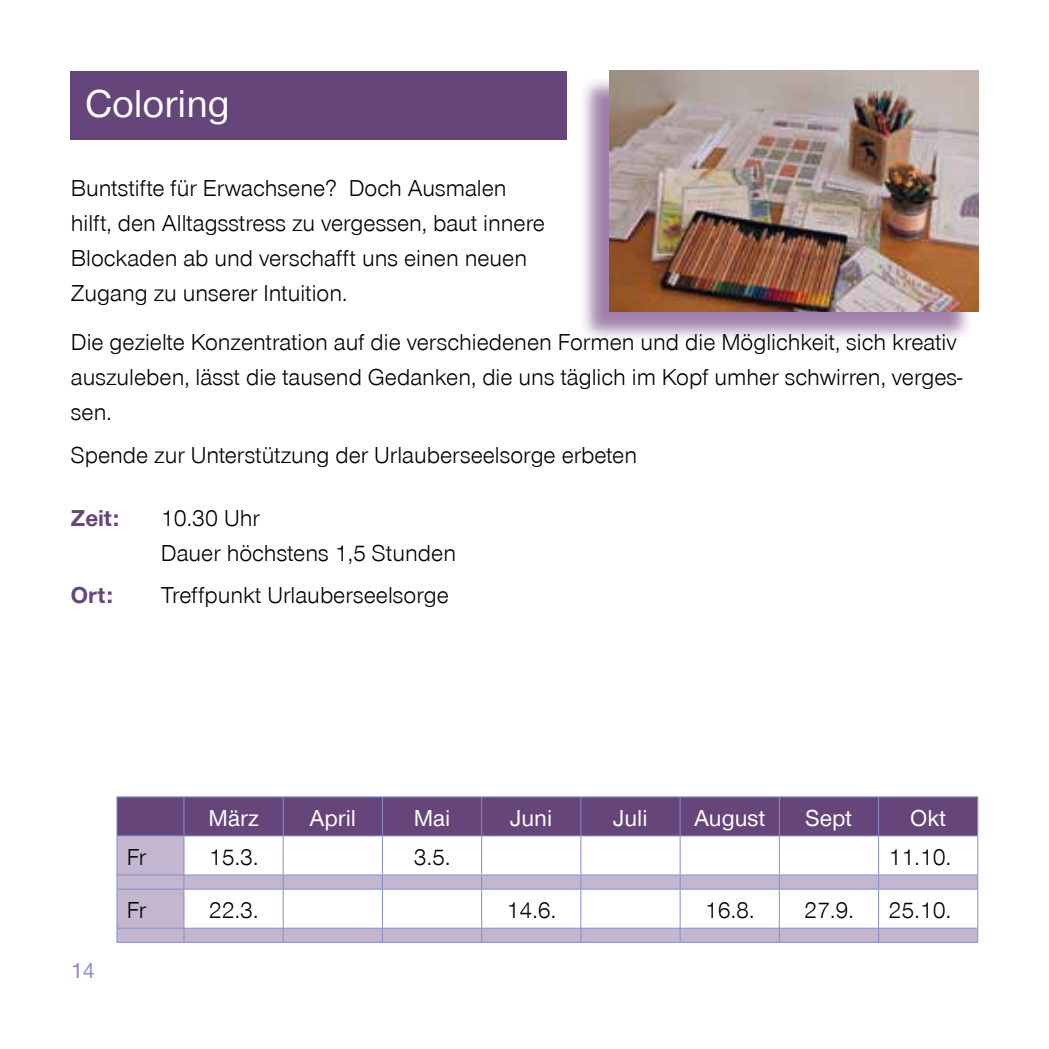
<style>
.page{position:relative;width:1049px;height:1049px;background:#fff}
.page>*{position:absolute;margin:0;border:0;box-sizing:border-box;transform-origin:0 0}
.t1{font:500 40px "Nordelbica";color:#fff}
.t2{font:23.75px/35px "Nordelbica";color:#000}
.t3{font:500 23.75px "Nordelbica";color:#fff}
.t4{font:700 23.75px "Nordelbica";color:#66457b}
.t5{font:500 22.5px "Nordelbica";color:#8490c8}
</style>
<div class="page">
<div style="left:118px;top:797px;width:859px;height:38px;background:#66457b"></div>
<svg style="left:118px;top:836px;width:859px;height:106px"></svg>
<hr style="left:117px;top:796px;width:67px;height:1px;background:#8490c8">
<hr style="left:117px;top:797px;width:1px;height:38px;background:#8490c8">
<hr style="left:184px;top:796px;width:99px;height:1px;background:#8490c8">
<hr style="left:184px;top:797px;width:1px;height:38px;background:#8490c8">
<hr style="left:283px;top:796px;width:99px;height:1px;background:#8490c8">
<hr style="left:283px;top:797px;width:1px;height:38px;background:#8490c8">
<hr style="left:382px;top:796px;width:100px;height:1px;background:#8490c8">
<hr style="left:382px;top:797px;width:1px;height:38px;background:#8490c8">
<hr style="left:482px;top:796px;width:99px;height:1px;background:#8490c8">
<hr style="left:481px;top:797px;width:1px;height:38px;background:#8490c8">
<hr style="left:581px;top:796px;width:99px;height:1px;background:#8490c8">
<hr style="left:580px;top:797px;width:1px;height:38px;background:#8490c8">
<hr style="left:680px;top:796px;width:99px;height:1px;background:#8490c8">
<hr style="left:680px;top:797px;width:1px;height:38px;background:#8490c8">
<hr style="left:779px;top:796px;width:99px;height:1px;background:#8490c8">
<hr style="left:779px;top:797px;width:1px;height:38px;background:#8490c8">
<hr style="left:878px;top:796px;width:100px;height:1px;background:#8490c8">
<hr style="left:878px;top:797px;width:1px;height:38px;background:#8490c8">
<hr style="left:977px;top:797px;width:1px;height:38px;background:#8490c8">
<hr style="left:117px;top:835px;width:67px;height:1px;background:#8490c8">
<hr style="left:117px;top:836px;width:1px;height:39px;background:#8490c8">
<hr style="left:184px;top:835px;width:99px;height:1px;background:#8490c8">
<hr style="left:184px;top:836px;width:1px;height:39px;background:#8490c8">
<hr style="left:283px;top:835px;width:99px;height:1px;background:#8490c8">
<hr style="left:283px;top:836px;width:1px;height:39px;background:#8490c8">
<hr style="left:382px;top:835px;width:100px;height:1px;background:#8490c8">
<hr style="left:382px;top:836px;width:1px;height:39px;background:#8490c8">
<hr style="left:482px;top:835px;width:99px;height:1px;background:#8490c8">
<hr style="left:481px;top:836px;width:1px;height:39px;background:#8490c8">
<hr style="left:581px;top:835px;width:99px;height:1px;background:#8490c8">
<hr style="left:580px;top:836px;width:1px;height:39px;background:#8490c8">
<hr style="left:680px;top:835px;width:99px;height:1px;background:#8490c8">
<hr style="left:680px;top:836px;width:1px;height:39px;background:#8490c8">
<hr style="left:779px;top:835px;width:99px;height:1px;background:#8490c8">
<hr style="left:779px;top:836px;width:1px;height:39px;background:#8490c8">
<hr style="left:878px;top:835px;width:100px;height:1px;background:#8490c8">
<hr style="left:878px;top:836px;width:1px;height:39px;background:#8490c8">
<hr style="left:977px;top:836px;width:1px;height:39px;background:#8490c8">
<hr style="left:117px;top:874px;width:67px;height:1px;background:#8490c8">
<svg style="left:117px;top:875px;width:1px;height:14px"></svg>
<hr style="left:184px;top:874px;width:99px;height:1px;background:#8490c8">
<svg style="left:184px;top:875px;width:1px;height:14px"></svg>
<hr style="left:283px;top:874px;width:99px;height:1px;background:#8490c8">
<svg style="left:283px;top:875px;width:1px;height:14px"></svg>
<hr style="left:382px;top:874px;width:100px;height:1px;background:#8490c8">
<svg style="left:382px;top:875px;width:1px;height:14px"></svg>
<hr style="left:482px;top:874px;width:99px;height:1px;background:#8490c8">
<svg style="left:481px;top:875px;width:1px;height:14px"></svg>
<hr style="left:581px;top:874px;width:99px;height:1px;background:#8490c8">
<svg style="left:580px;top:875px;width:1px;height:14px"></svg>
<hr style="left:680px;top:874px;width:99px;height:1px;background:#8490c8">
<svg style="left:680px;top:875px;width:1px;height:14px"></svg>
<hr style="left:779px;top:874px;width:99px;height:1px;background:#8490c8">
<svg style="left:779px;top:875px;width:1px;height:14px"></svg>
<hr style="left:878px;top:874px;width:100px;height:1px;background:#8490c8">
<svg style="left:878px;top:875px;width:1px;height:14px"></svg>
<svg style="left:977px;top:875px;width:1px;height:14px"></svg>
<hr style="left:117px;top:889px;width:67px;height:1px;background:#8490c8">
<hr style="left:117px;top:889px;width:1px;height:39px;background:#8490c8">
<hr style="left:184px;top:889px;width:99px;height:1px;background:#8490c8">
<hr style="left:184px;top:889px;width:1px;height:39px;background:#8490c8">
<hr style="left:283px;top:889px;width:99px;height:1px;background:#8490c8">
<hr style="left:283px;top:889px;width:1px;height:39px;background:#8490c8">
<hr style="left:382px;top:889px;width:100px;height:1px;background:#8490c8">
<hr style="left:382px;top:889px;width:1px;height:39px;background:#8490c8">
<hr style="left:482px;top:889px;width:99px;height:1px;background:#8490c8">
<hr style="left:481px;top:889px;width:1px;height:39px;background:#8490c8">
<hr style="left:581px;top:889px;width:99px;height:1px;background:#8490c8">
<hr style="left:580px;top:889px;width:1px;height:39px;background:#8490c8">
<hr style="left:680px;top:889px;width:99px;height:1px;background:#8490c8">
<hr style="left:680px;top:889px;width:1px;height:39px;background:#8490c8">
<hr style="left:779px;top:889px;width:99px;height:1px;background:#8490c8">
<hr style="left:779px;top:889px;width:1px;height:39px;background:#8490c8">
<hr style="left:878px;top:889px;width:100px;height:1px;background:#8490c8">
<hr style="left:878px;top:889px;width:1px;height:39px;background:#8490c8">
<hr style="left:977px;top:889px;width:1px;height:39px;background:#8490c8">
<hr style="left:117px;top:928px;width:67px;height:1px;background:#8490c8">
<svg style="left:117px;top:928px;width:1px;height:14px"></svg>
<hr style="left:184px;top:928px;width:99px;height:1px;background:#8490c8">
<svg style="left:184px;top:928px;width:1px;height:14px"></svg>
<hr style="left:283px;top:928px;width:99px;height:1px;background:#8490c8">
<svg style="left:283px;top:928px;width:1px;height:14px"></svg>
<hr style="left:382px;top:928px;width:100px;height:1px;background:#8490c8">
<svg style="left:382px;top:928px;width:1px;height:14px"></svg>
<hr style="left:482px;top:928px;width:99px;height:1px;background:#8490c8">
<svg style="left:481px;top:928px;width:1px;height:14px"></svg>
<hr style="left:581px;top:928px;width:99px;height:1px;background:#8490c8">
<svg style="left:580px;top:928px;width:1px;height:14px"></svg>
<hr style="left:680px;top:928px;width:99px;height:1px;background:#8490c8">
<svg style="left:680px;top:928px;width:1px;height:14px"></svg>
<hr style="left:779px;top:928px;width:99px;height:1px;background:#8490c8">
<svg style="left:779px;top:928px;width:1px;height:14px"></svg>
<hr style="left:878px;top:928px;width:100px;height:1px;background:#8490c8">
<svg style="left:878px;top:928px;width:1px;height:14px"></svg>
<svg style="left:977px;top:928px;width:1px;height:14px"></svg>
<hr style="left:117px;top:942px;width:67px;height:1px;background:#8490c8">
<hr style="left:184px;top:942px;width:99px;height:1px;background:#8490c8">
<hr style="left:283px;top:942px;width:99px;height:1px;background:#8490c8">
<hr style="left:382px;top:942px;width:100px;height:1px;background:#8490c8">
<hr style="left:482px;top:942px;width:99px;height:1px;background:#8490c8">
<hr style="left:581px;top:942px;width:99px;height:1px;background:#8490c8">
<hr style="left:680px;top:942px;width:99px;height:1px;background:#8490c8">
<hr style="left:779px;top:942px;width:99px;height:1px;background:#8490c8">
<hr style="left:878px;top:942px;width:100px;height:1px;background:#8490c8">
<div style="left:578px;top:75px;width:396px;height:268px;background:#410156;opacity:.5"></div>
<img style="left:609px;top:71px;width:369px;height:241px">
<div style="left:71px;top:71px;width:496px;height:68px;background:#66457b"></div>
<h1 class="t1" style="left:85px;top:80px;width:146px">Coloring</h1>
<p class="t2" style="left:71px;top:171px;width:475px">Buntstifte für Erwachsene? Doch Ausmalen hilft, den Alltagsstress zu vergessen, baut innere Blockaden ab und verschafft uns einen neuen Zugang zu unserer Intuition.</p>
<p class="t2" style="left:71px;top:325px;width:893px">Die gezielte Konzentration auf die verschiedenen Formen und die Möglichkeit, sich kreativ auszuleben, lässt die tausend Gedanken, die uns täglich im Kopf umher schwirren, verges&shy;sen.</p>
<p class="t2" style="left:71px;top:437px;width:568px">Spende zur Unterstützung der Urlauberseelsorge erbeten</p>
<p class="t4" style="left:71px;top:504px;width:50px">Zeit:</p>
<p class="t2" style="left:161px;top:501px;width:297px">10.30 Uhr<br>Dauer höchstens 1,5 Stunden</p>
<p class="t4" style="left:71px;top:581px;width:44px">Ort:</p>
<p class="t2" style="left:161px;top:578px;width:289px">Treffpunkt Urlauberseelsorge</p>
<p class="t3" style="left:208px;top:804px;width:52px">März</p>
<p class="t3" style="left:309px;top:804px;width:48px">April</p>
<p class="t3" style="left:414px;top:804px;width:38px">Mai</p>
<p class="t3" style="left:510px;top:804px;width:43px">Juni</p>
<p class="t3" style="left:613px;top:804px;width:36px">Juli</p>
<p class="t3" style="left:694px;top:804px;width:73px">August</p>
<p class="t3" style="left:806px;top:804px;width:48px">Sept</p>
<p class="t3" style="left:910px;top:804px;width:37px">Okt</p>
<p class="t5" style="left:71px;top:957px;width:25px">14</p>
<p class="t2" style="left:127px;top:840px;width:21px">Fr</p>
<p class="t2" style="left:209px;top:840px;width:51px">15.3.</p>
<p class="t2" style="left:414px;top:840px;width:38px">3.5.</p>
<p class="t2" style="left:888px;top:840px;width:64px">11.10.</p>
<p class="t2" style="left:127px;top:893px;width:21px">Fr</p>
<p class="t2" style="left:209px;top:893px;width:51px">22.3.</p>
<p class="t2" style="left:506px;top:893px;width:51px">14.6.</p>
<p class="t2" style="left:705px;top:893px;width:51px">16.8.</p>
<p class="t2" style="left:804px;top:893px;width:51px">27.9.</p>
<p class="t2" style="left:888px;top:893px;width:64px">25.10.</p>
</div>
